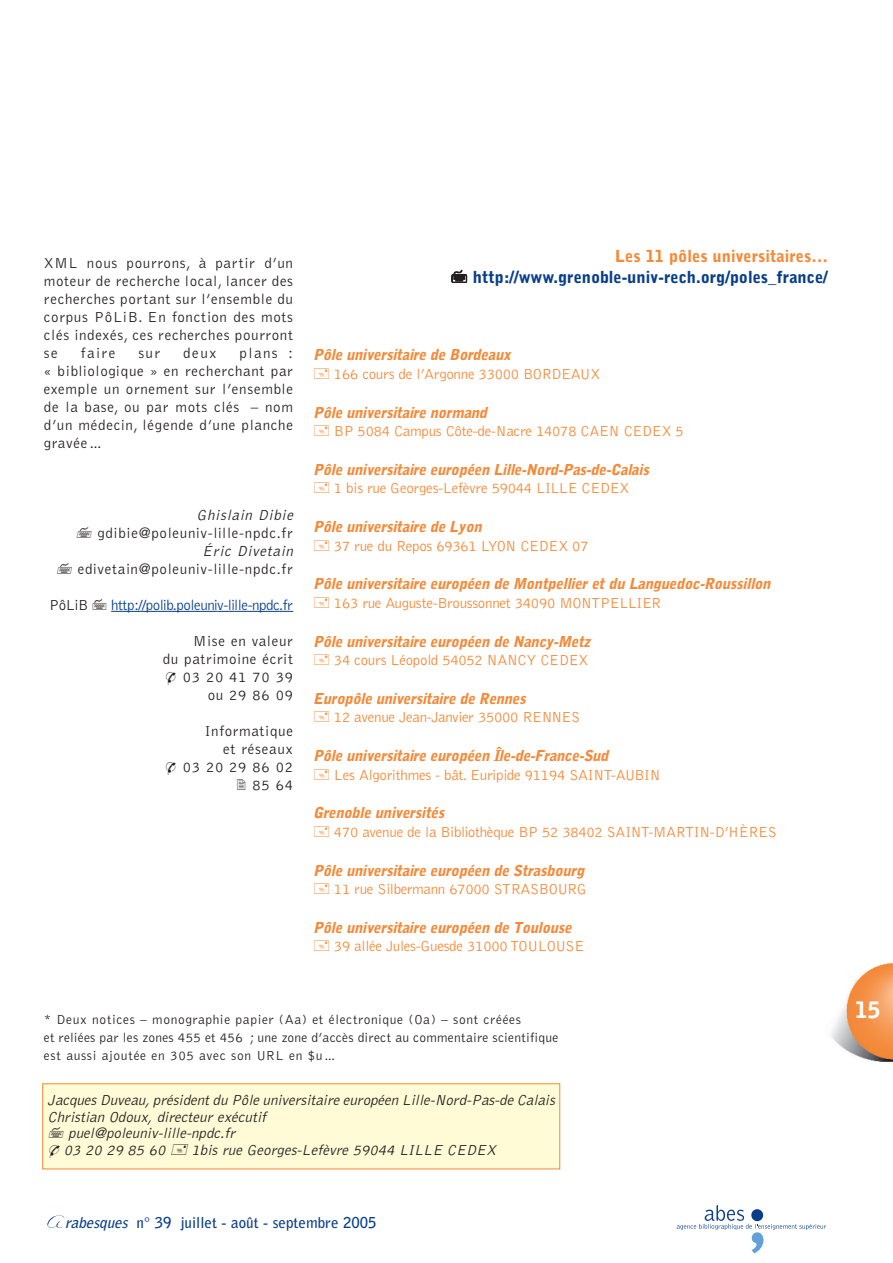
<style>
.page{position:relative;width:893px;height:1263px;background:#fff}
.page>*{position:absolute;margin:0;border:0;box-sizing:border-box;transform-origin:0 0}
.t1{font:900 22.5px "Bell Gothic";color:#fff}
.t2{font:900 16.5px "Bell Gothic";color:#083e89}
.t3{font:900 16.5px "Bell Gothic";color:#f58938}
.t4{font:300 15px/18px "Bell Gothic";letter-spacing:.045em;color:#231f20;text-align:justify}
.t5{font:300 15px "Bell Gothic";letter-spacing:-.02em;color:#f58938}
.t6{font:italic 900 15px "Bell Gothic";color:#f58938}
.t7{font:italic 300 15px "Bell Gothic";color:#231f20}
.t8{font:700 15px "Bell Gothic";color:#083e89}
.t9{font:300 15px "Bell Gothic";letter-spacing:-.035em;color:#083e89}
.t10{font:300 13.5px/18px "Bell Gothic";letter-spacing:.04em;color:#231f20}
.s1{font-style:italic}
</style>
<div class="page">
<img style="left:831px;top:963px;width:61px;height:99px">
<svg style="left:47px;top:1215px;width:18px;height:13px"></svg>
<svg style="left:676px;top:1205px;width:150px;height:48px"></svg>
<hr style="left:111px;top:611px;width:52px;height:1px;background:#083e89">
<hr style="left:173px;top:611px;width:41px;height:1px;background:#083e89">
<svg style="left:214px;top:611px;width:20px;height:1px"></svg>
<hr style="left:234px;top:611px;width:59px;height:1px;background:#083e89">
<div style="left:43px;top:1084px;width:516px;height:85px;background:#fffbd6"></div>
<div style="left:42px;top:1083px;width:518px;height:86px;border:1px solid #f58938"></div>
<p class="t4" style="left:44px;top:255px;width:251px">XML nous pourrons, à partir d’un moteur de recherche local, lancer des recherches portant sur l’ensemble du corpus PôLiB. En fonction des mots clés indexés, ces recherches pourront se</p>
<p class="t4" style="left:81px;top:345px;width:36px">faire</p>
<p class="t4" style="left:138px;top:345px;width:24px">sur</p>
<p class="t4" style="left:183px;top:345px;width:35px">deux</p>
<p class="t4" style="left:44px;top:345px;width:251px;text-indent:196px">plans : « bibliologique » en recherchant par exemple un ornement sur l’ensemble de la base, ou par mots clés – nom d’un médecin, légende d’une planche gravée…</p>
<p class="t7" style="left:196px;top:509px;width:101px">Ghislain Dibie</p>
<p class="t4" style="left:97px;top:525px;width:197px">gdibie@poleuniv-lille-npdc.fr</p>
<p class="t7" style="left:202px;top:545px;width:95px">Éric Divetain</p>
<p class="t4" style="left:78px;top:561px;width:217px">edivetain@poleuniv-lille-npdc.fr</p>
<p class="t4" style="left:49px;top:597px;width:40px">PôLiB</p>
<p class="t9" style="left:111px;top:599px;width:183px">http://polib.poleuniv-lille-npdc.fr</p>
<p class="t4" style="left:163px;top:633px;width:132px;text-align:right">Mise en valeur<br>du patrimoine écrit<br>03 20 41 70 39<br>ou 29 86 09</p>
<p class="t4" style="left:183px;top:723px;width:112px;text-align:right">Informatique<br>et réseaux<br>03 20 29 86 02<br>85 64</p>
<p class="t3" style="left:615px;top:250px;width:214px">Les 11 pôles universitaires…</p>
<p class="t2" style="left:473px;top:271px;width:356px">http://www.grenoble-univ-rech.org/poles_france/</p>
<p class="t6" style="left:313px;top:349px;width:202px">Pôle universitaire de Bordeaux</p>
<p class="t5" style="left:334px;top:368px;width:268px">166 cours de l’Argonne 33000 BORDEAUX</p>
<p class="t6" style="left:313px;top:406px;width:178px">Pôle universitaire normand</p>
<p class="t5" style="left:334px;top:425px;width:351px">BP 5084 Campus Côte-de-Nacre 14078 CAEN CEDEX 5</p>
<p class="t6" style="left:313px;top:464px;width:340px">Pôle universitaire européen Lille-Nord-Pas-de-Calais</p>
<p class="t5" style="left:334px;top:483px;width:297px">1 bis rue Georges-Lefèvre 59044 LILLE CEDEX</p>
<p class="t6" style="left:313px;top:521px;width:173px">Pôle universitaire de Lyon</p>
<p class="t5" style="left:334px;top:540px;width:256px">37 rue du Repos 69361 LYON CEDEX 07</p>
<p class="t6" style="left:313px;top:578px;width:462px">Pôle universitaire européen de Montpellier et du Languedoc-Roussillon</p>
<p class="t5" style="left:334px;top:597px;width:329px">163 rue Auguste-Broussonnet 34090 MONTPELLIER</p>
<p class="t6" style="left:313px;top:636px;width:281px">Pôle universitaire européen de Nancy-Metz</p>
<p class="t5" style="left:334px;top:654px;width:256px">34 cours Léopold 54052 NANCY CEDEX</p>
<p class="t6" style="left:313px;top:693px;width:217px">Europôle universitaire de Rennes</p>
<p class="t5" style="left:334px;top:712px;width:248px">12 avenue Jean-Janvier 35000 RENNES</p>
<p class="t6" style="left:313px;top:750px;width:300px">Pôle universitaire européen Île-de-France-Sud</p>
<p class="t5" style="left:334px;top:769px;width:328px">Les Algorithmes - bât. Euripide 91194 SAINT-AUBIN</p>
<p class="t6" style="left:313px;top:807px;width:136px">Grenoble universités</p>
<p class="t5" style="left:334px;top:826px;width:444px">470 avenue de la Bibliothèque BP 52 38402 SAINT-MARTIN-D’HÈRES</p>
<p class="t6" style="left:313px;top:865px;width:276px">Pôle universitaire européen de Strasbourg</p>
<p class="t5" style="left:334px;top:883px;width:254px">11 rue Silbermann 67000 STRASBOURG</p>
<p class="t6" style="left:313px;top:922px;width:263px">Pôle universitaire européen de Toulouse</p>
<p class="t5" style="left:334px;top:941px;width:252px">39 allée Jules-Guesde 31000 TOULOUSE</p>
<p class="t10" style="left:44px;top:1011px;width:516px">* Deux notices – monographie papier (Aa) et électronique (Oa) – sont créées<br>et reliées par les zones 455 et 456 ; une zone d’accès direct au commentaire scientifique est aussi ajoutée en 305 avec son URL en $u…</p>
<p class="t7" style="left:48px;top:1095px;width:511px">Jacques Duveau,présidentdu Pôle universitaire européen Lille-Nord-Pas-de Calais</p>
<p class="t7" style="left:48px;top:1111px;width:223px">Christian Odoux, directeur exécutif</p>
<p class="t7" style="left:68px;top:1128px;width:171px">puel@poleuniv-lille-npdc.fr</p>
<p class="t7" style="left:64px;top:1144px;width:106px">03 20 29 85 60</p>
<p class="t7" style="left:192px;top:1144px;width:309px">1bis rue Georges-Lefèvre 59044 LILLE CEDEX</p>
<p class="t8" style="left:65px;top:1217px;width:313px"><span class="s1">rabesques</span> n° 39 juillet - août - septembre 2005</p>
<h1 class="t1" style="left:855px;top:1002px;width:27px">15</h1>
</div>
